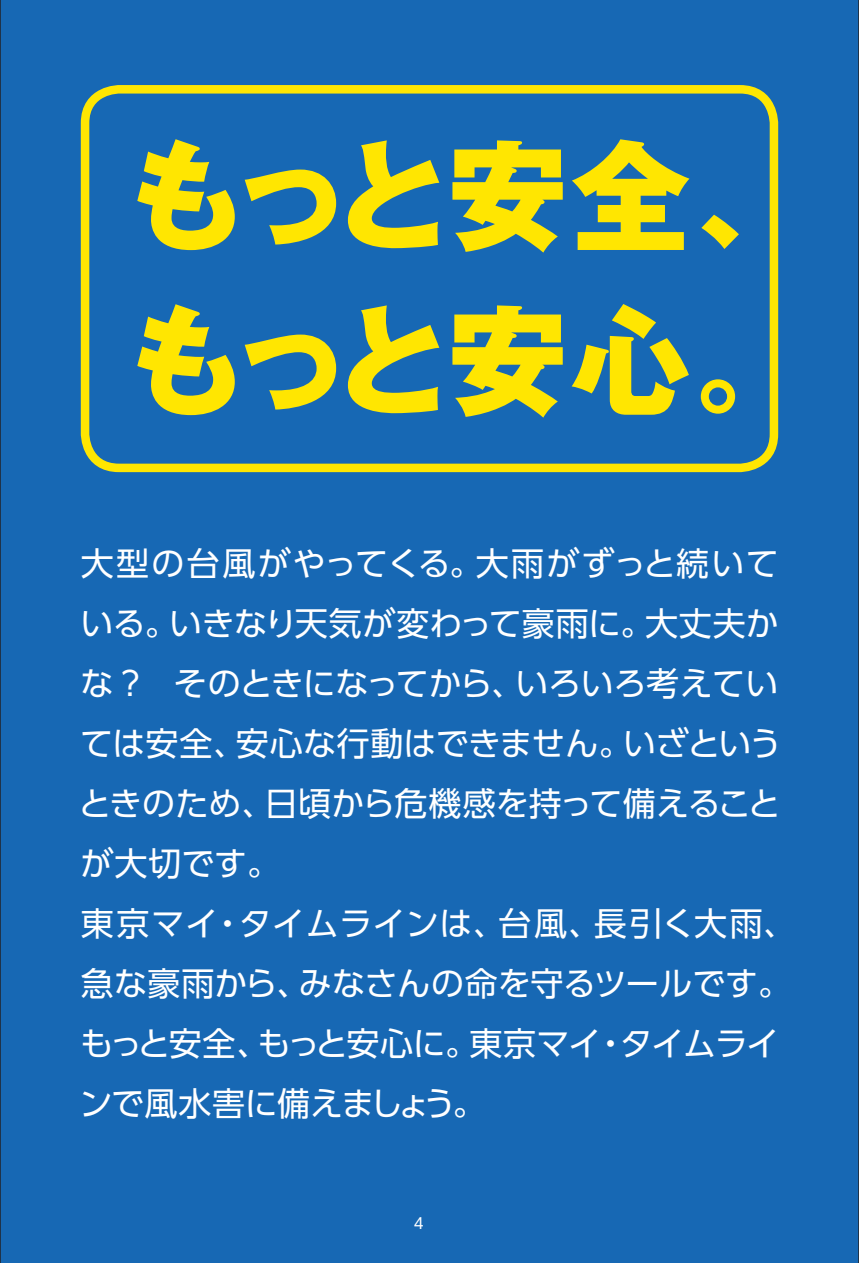
<style>
.page{position:relative;width:859px;height:1263px;background:#1768b4}
.page>*{position:absolute;margin:0;border:0;box-sizing:border-box;transform-origin:0 0}
.t1{font:800 120px "Gothic MB101 Pro";letter-spacing:-.085em;color:#ffe601}
.基_本文_15pt{font:33px/60px "UD Shin Go Pro";color:#fff;text-align:justify}
.基_本文_15pt-2{font:33px/60px "UD Shin Go Pro";letter-spacing:-.035em;color:#fff}
.nombre_10pt{font:15px "UD Shin Go Pro";color:#fff}
</style>
<div class="page">
<div style="left:85px;top:89px;width:689px;height:379px;background:#1768b4;border-radius:34px"></div>
<div style="left:81px;top:85px;width:697px;height:387px;border:9px solid #ffe601;border-radius:34px"></div>
<p class="t1" style="left:125px;top:96px;width:690px">もっと安全、</p>
<p class="t1" style="left:125px;top:261px;width:690px">もっと安心。</p>
<p class="基_本文_15pt" style="left:78px;top:532px;width:705px">大型の台風がやってくる。大雨がずっと続いている。いきなり天気が変わって豪雨に。大丈夫かな？　そのときになってから、いろいろ考えていては安全、安心な行動はできません。いざというときのため、日頃から危機感を持って備えることが大切です。</p>
<p class="基_本文_15pt" style="left:81px;top:892px;width:717px">東京マイ・タイムラインは、台風、長引く大雨、急な豪雨から、みなさんの命を守るツールです。</p>
<p class="基_本文_15pt-2" style="left:79px;top:1012px;width:702px">もっと安全、もっと安心に。東京マイ・タイムラインで風水害に備えましょう。</p>
<p class="nombre_10pt" style="left:414px;top:1211px;width:11px">4</p>
</div>
